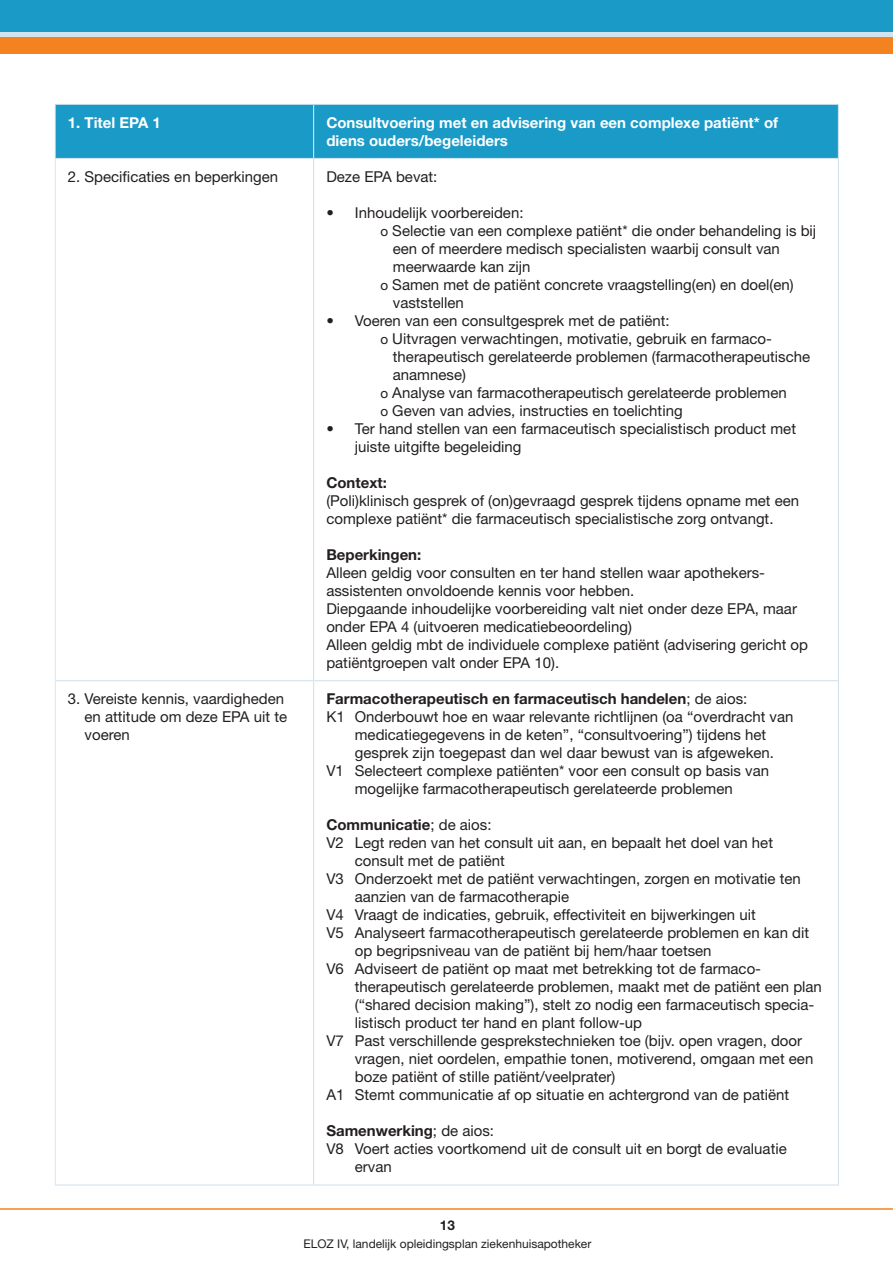
<style>
.page{position:relative;width:893px;height:1263px;background:#fff}
.page>*{position:absolute;margin:0;border:0;box-sizing:border-box;transform-origin:0 0}
.t1{font:15px/18px "Helvetica Neue LT Std";color:#231f20}
.t2{font:700 15px "Helvetica Neue LT Std";color:#231f20}
.t3{font:700 15px/18px "Helvetica Neue LT Std";color:#fff}
.t4{font:700 13.5px "Helvetica Neue LT Std";color:#231f20}
.t5{font:12px "Helvetica Neue LT Std";color:#231f20}
.s1{font-size:13.5px}
.s2{font-weight:400}
</style>
<div class="page">
<div style="left:0;top:32px;width:893px;height:5px;background:#d1e3ee"></div>
<hr style="left:0;top:1208px;width:893px;height:2px;background:#f58220">
<div style="left:0;top:0;width:893px;height:32px;background:#1a9ac7"></div>
<div style="left:0;top:37px;width:893px;height:17px;background:#f58220"></div>
<div style="left:56px;top:105px;width:782px;height:53px;background:#1a9ac7"></div>
<hr style="left:55px;top:105px;width:1px;height:53px;background:#d1e3ee">
<hr style="left:313px;top:105px;width:1px;height:53px;background:#d1e3ee">
<hr style="left:838px;top:105px;width:1px;height:53px;background:#d1e3ee">
<hr style="left:55px;top:158px;width:259px;height:1px;background:#d1e3ee">
<hr style="left:55px;top:159px;width:1px;height:521px;background:#d1e3ee">
<hr style="left:314px;top:158px;width:525px;height:1px;background:#d1e3ee">
<hr style="left:313px;top:159px;width:1px;height:521px;background:#d1e3ee">
<hr style="left:838px;top:159px;width:1px;height:521px;background:#d1e3ee">
<hr style="left:55px;top:680px;width:259px;height:1px;background:#d1e3ee">
<hr style="left:55px;top:681px;width:1px;height:503px;background:#d1e3ee">
<hr style="left:314px;top:680px;width:525px;height:1px;background:#d1e3ee">
<hr style="left:313px;top:681px;width:1px;height:503px;background:#d1e3ee">
<hr style="left:838px;top:681px;width:1px;height:503px;background:#d1e3ee">
<hr style="left:55px;top:1184px;width:259px;height:1px;background:#d1e3ee">
<hr style="left:314px;top:1184px;width:525px;height:1px;background:#d1e3ee">
<p class="t3" style="left:68px;top:113px;width:95px">1. Titel EPA 1</p>
<p class="t3" style="left:326px;top:113px;width:453px">Consultvoering met en advisering van een complexe patiënt* of diens ouders/begeleiders</p>
<p class="t1" style="left:68px;top:167px;width:212px">2. Specificaties en beperkingen</p>
<p class="t1" style="left:326px;top:167px;width:113px">Deze EPA bevat:</p>
<p class="t1" style="left:326px;top:203px;width:199px">• Inhoudelijk voorbereiden:</p>
<p class="t1" style="left:380px;top:221px;width:437px"><span class="s1">o</span> Selectie van een complexe patiënt* die onder behandeling is bij</p>
<p class="t1" style="left:393px;top:239px;width:389px">een of meerdere medisch specialisten waarbij consult van</p>
<p class="t1" style="left:393px;top:257px;width:139px">meerwaarde kan zijn</p>
<p class="t1" style="left:380px;top:275px;width:415px"><span class="s1">o</span> Samen met de patiënt concrete vraagstelling(en) en doel(en)</p>
<p class="t1" style="left:393px;top:293px;width:73px">vaststellen</p>
<p class="t1" style="left:326px;top:311px;width:345px">• Voeren van een consultgesprek met de patiënt:</p>
<p class="t1" style="left:380px;top:329px;width:393px"><span class="s1">o</span> Uitvragen verwachtingen, motivatie, gebruik en farmaco-</p>
<p class="t1" style="left:393px;top:347px;width:419px">therapeutisch gerelateerde problemen (farmacotherapeutische</p>
<p class="t1" style="left:393px;top:365px;width:75px">anamnese)</p>
<p class="t1" style="left:380px;top:383px;width:408px"><span class="s1">o</span> Analyse van farmacotherapeutisch gerelateerde problemen</p>
<p class="t1" style="left:380px;top:401px;width:304px"><span class="s1">o</span> Geven van advies, instructies en toelichting</p>
<p class="t1" style="left:355px;top:419px;width:443px;text-indent:-28px">• Ter hand stellen van een farmaceutisch specialistisch product met juiste uitgifte begeleiding</p>
<p class="t2" style="left:326px;top:473px;width:62px">Context:</p>
<p class="t1" style="left:326px;top:491px;width:474px">(Poli)klinisch gesprek of (on)gevraagd gesprek tijdens opname met een complexe patiënt* die farmaceutisch specialistische zorg ontvangt.</p>
<p class="t2" style="left:326px;top:545px;width:96px">Beperkingen:</p>
<p class="t1" style="left:326px;top:563px;width:483px">Alleen geldig voor consulten en ter hand stellen waar apothekers&shy;assistenten onvoldoende kennis voor hebben.<br>Diepgaande inhoudelijke voorbereiding valt niet onder deze EPA, maar onder EPA 4 (uitvoeren medicatiebeoordeling)<br>Alleen geldig mbt de individuele complexe patiënt (advisering gericht op patiëntgroepen valt onder EPA 10).</p>
<p class="t1" style="left:85px;top:690px;width:204px;text-indent:-17px">3. Vereiste kennis, vaardigheden en attitude om deze EPA uit te voeren</p>
<p class="t2" style="left:326px;top:690px;width:423px">Farmacotherapeutisch en farmaceutisch handelen<span class="s2">; de aios:</span></p>
<p class="t1" style="left:326px;top:708px;width:469px">K1 Onderbouwt hoe en waar relevante richtlijnen (oa “overdracht van</p>
<p class="t1" style="left:355px;top:726px;width:413px">medicatiegegevens in de keten”, “consultvoering”) tijdens het</p>
<p class="t1" style="left:355px;top:744px;width:421px">gesprek zijn toegepast dan wel daar bewust van is afgeweken.</p>
<p class="t1" style="left:326px;top:762px;width:444px">V1 Selecteert complexe patiënten* voor een consult op basis van</p>
<p class="t1" style="left:355px;top:780px;width:379px">mogelijke farmacotherapeutisch gerelateerde problemen</p>
<p class="t2" style="left:326px;top:816px;width:167px">Communicatie<span class="s2">; de aios:</span></p>
<p class="t1" style="left:326px;top:834px;width:448px">V2 Legt reden van het consult uit aan, en bepaalt het doel van het</p>
<p class="t1" style="left:355px;top:852px;width:152px">consult met de patiënt</p>
<p class="t1" style="left:326px;top:870px;width:476px">V3 Onderzoekt met de patiënt verwachtingen, zorgen en motivatie ten</p>
<p class="t1" style="left:355px;top:888px;width:216px">aanzien van de farmacotherapie</p>
<p class="t1" style="left:326px;top:906px;width:431px">V4 Vraagt de indicaties, gebruik, effectiviteit en bijwerkingen uit</p>
<p class="t1" style="left:326px;top:924px;width:484px">V5 Analyseert farmacotherapeutisch gerelateerde problemen en kan dit</p>
<p class="t1" style="left:355px;top:942px;width:358px">op begripsniveau van de patiënt bij hem/haar toetsen</p>
<p class="t1" style="left:326px;top:960px;width:436px">V6 Adviseert de patiënt op maat met betrekking tot de farmaco-</p>
<p class="t1" style="left:355px;top:978px;width:469px">therapeutisch gerelateerde problemen, maakt met de patiënt een plan</p>
<p class="t1" style="left:355px;top:996px;width:461px">(“shared decision making”), stelt zo nodig een farmaceutisch specia-</p>
<p class="t1" style="left:355px;top:1014px;width:289px">listisch product ter hand en plant follow-up</p>
<p class="t1" style="left:326px;top:1032px;width:477px">V7 Past verschillende gesprekstechnieken toe (bijv. open vragen, door</p>
<p class="t1" style="left:355px;top:1050px;width:460px">vragen, niet oordelen, empathie tonen, motiverend, omgaan met een</p>
<p class="t1" style="left:355px;top:1068px;width:262px">boze patiënt of stille patiënt/veelprater)</p>
<p class="t1" style="left:326px;top:1086px;width:464px">A1 Stemt communicatie af op situatie en achtergrond van de patiënt</p>
<p class="t2" style="left:326px;top:1122px;width:169px">Samenwerking<span class="s2">; de aios:</span></p>
<p class="t1" style="left:326px;top:1140px;width:462px">V8 Voert acties voortkomend uit de consult uit en borgt de evaluatie</p>
<p class="t1" style="left:355px;top:1158px;width:38px">ervan</p>
<p class="t4" style="left:440px;top:1217px;width:17px">13</p>
<p class="t5" style="left:303px;top:1237px;width:289px">ELOZ IV, landelijk opleidingsplan ziekenhuisapotheker</p>
</div>
